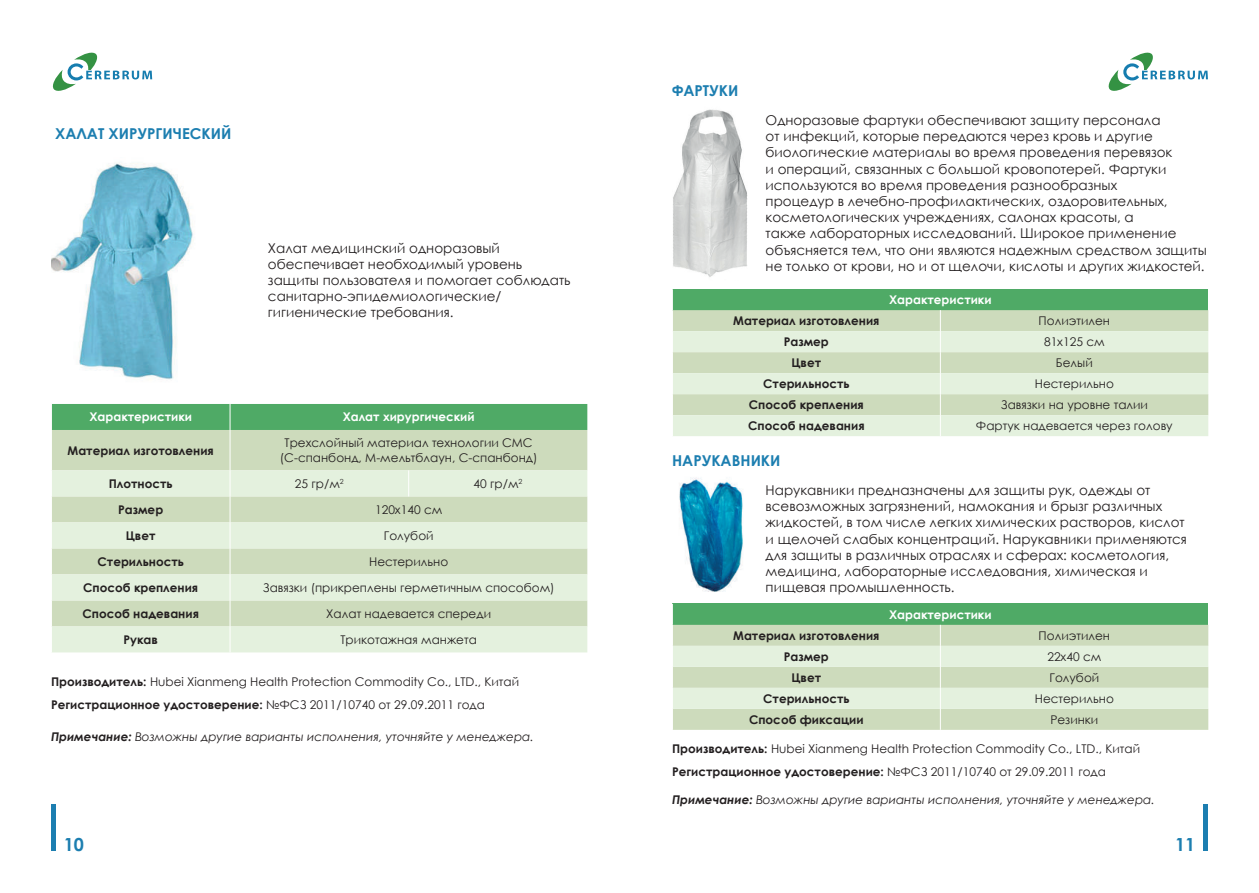
<style>
.page{position:relative;width:1259px;height:893px;background:#fff}
.page>*{position:absolute;margin:0;border:0;box-sizing:border-box;transform-origin:0 0}
.t1{font:700 18px "Century Gothic";color:#1c7eb0}
.t2{font:700 15px "Century Gothic";color:#1c7eb0}
.t3{font:13.5px/16.2px "Century Gothic";color:#231f20}
.t4{font:12px/23px "Century Gothic";color:#231f20}
.t5{font:700 12px "Century Gothic";color:#231f20}
.t6{font:italic 12px "Century Gothic";color:#231f20}
.t7{font:700 12px "Century Gothic";color:#fff}
.s1{font-weight:700}
</style>
<div class="page">
<svg style="left:52px;top:52px;width:100px;height:39px"></svg>
<hr style="left:51px;top:804px;width:4px;height:46px;background:#1c7eb0">
<div style="left:1203px;top:804px;width:5px;height:46px;background:#1c7eb0"></div>
<svg style="left:1108px;top:52px;width:100px;height:39px"></svg>
<img style="left:51px;top:162px;width:142px;height:218px">
<div style="left:52px;top:430px;width:535px;height:40px;background:#cddbbc"></div>
<svg style="left:52px;top:470px;width:535px;height:182px;background:#dae7cf"></svg>
<div style="left:51px;top:404px;width:536px;height:26px;background:#4faa66"></div>
<hr style="left:230px;top:430px;width:1px;height:40px;background:#fff">
<svg style="left:408px;top:470px;width:1px;height:26px"></svg>
<svg style="left:230px;top:470px;width:1px;height:182px"></svg>
<img style="left:673px;top:109px;width:75px;height:168px">
<div style="left:672px;top:289px;width:536px;height:21px;background:#4faa66"></div>
<div style="left:673px;top:310px;width:535px;height:21px;background:#cddbbc"></div>
<svg style="left:673px;top:331px;width:535px;height:105px;background:#dbe8d0"></svg>
<svg style="left:672px;top:289px;width:1px;height:22px"></svg>
<svg style="left:940px;top:310px;width:1px;height:126px"></svg>
<img style="left:679px;top:477px;width:64px;height:114px">
<svg style="left:672px;top:604px;width:536px;height:126px;background:#c0daba"></svg>
<p class="t2" style="left:55px;top:122px;width:178px">ХАЛАТ ХИРУРГИЧЕСКИЙ</p>
<p class="t3" style="left:268px;top:239px;width:304px">Халат медицинский одноразовый обеспечивает необходимый уровень защиты пользователя и помогает соблюдать санитарно-эпидемиологические/ гигиенические требования.</p>
<p class="t7" style="left:89px;top:408px;width:104px">Характеристики</p>
<p class="t7" style="left:343px;top:408px;width:133px">Халат хирургический</p>
<p class="t5" style="left:68px;top:441px;width:148px">Материал изготовления</p>
<p class="t4" style="left:280px;top:436px;width:259px;line-height:14.4px;text-align:center">Трехслойный материал технологии СМС (С-спанбонд, М-мельтблаун, С-спанбонд)</p>
<p class="t5" style="left:109px;top:474px;width:65px">Плотность</p>
<p class="t4" style="left:295px;top:472px;width:50px">25 гр/м<sup>2</sup></p>
<p class="t4" style="left:473px;top:472px;width:50px">40 гр/м<sup>2</sup></p>
<p class="t5" style="left:118px;top:500px;width:47px">Размер</p>
<p class="t4" style="left:375px;top:498px;width:69px">120х140 см</p>
<p class="t5" style="left:126px;top:526px;width:31px">Цвет</p>
<p class="t4" style="left:384px;top:524px;width:51px">Голубой</p>
<p class="t5" style="left:98px;top:552px;width:88px">Стерильность</p>
<p class="t4" style="left:369px;top:550px;width:81px">Нестерильно</p>
<p class="t5" style="left:83px;top:578px;width:116px">Способ крепления</p>
<p class="t4" style="left:263px;top:576px;width:293px">Завязки (прикреплены герметичным способом)</p>
<p class="t5" style="left:83px;top:604px;width:118px">Способ надевания</p>
<p class="t4" style="left:326px;top:602px;width:166px">Халат надевается спереди</p>
<p class="t5" style="left:123px;top:630px;width:36px">Рукав</p>
<p class="t4" style="left:340px;top:628px;width:138px">Трикотажная манжета</p>
<p class="t4" style="left:51px;top:670px;width:469px"><span class="s1">Производитель:</span> Hubei Xianmeng Health Protection Commodity Co., LTD., Китай<br><span class="s1">Регистрационное удостоверение:</span> №ФСЗ 2011/10740 от 29.09.2011 года</p>
<p class="t6" style="left:51px;top:729px;width:484px"><span class="s1">Примечание:</span> Возможны другие варианты исполнения, уточняйте у менеджера.</p>
<p class="t2" style="left:672px;top:79px;width:68px">ФАРТУКИ</p>
<p class="t3" style="left:765px;top:112px;width:442px">Одноразовые фартуки обеспечивают защиту персонала<br>от инфекций, которые передаются через кровь и другие биологические материалы во время проведения перевязок<br>и операций, связанных с большой кровопотерей. Фартуки используются во время проведения разнообразных<br>процедур в лечебно-профилактических, оздоровительных, косметологических учреждениях, салонах красоты, а<br>также лабораторных исследований. Широкое применение объясняется тем, что они являются надежным средством защиты не только от крови, но и от щелочи, кислоты и других жидкостей.</p>
<p class="t7" style="left:889px;top:291px;width:104px">Характеристики</p>
<p class="t5" style="left:733px;top:312px;width:148px">Материал изготовления</p>
<p class="t4" style="left:1038px;top:309px;width:73px">Полиэтилен</p>
<p class="t5" style="left:784px;top:333px;width:47px">Размер</p>
<p class="t4" style="left:1044px;top:330px;width:62px">81х125 см</p>
<p class="t5" style="left:791px;top:354px;width:31px">Цвет</p>
<p class="t4" style="left:1056px;top:351px;width:38px">Белый</p>
<p class="t5" style="left:763px;top:375px;width:88px">Стерильность</p>
<p class="t4" style="left:1034px;top:372px;width:81px">Нестерильно</p>
<p class="t5" style="left:749px;top:396px;width:116px">Способ крепления</p>
<p class="t4" style="left:1000px;top:393px;width:149px">Завязки на уровне талии</p>
<p class="t5" style="left:748px;top:417px;width:118px">Способ надевания</p>
<p class="t4" style="left:976px;top:414px;width:198px">Фартук надевается через голову</p>
<p class="t2" style="left:672px;top:449px;width:110px">НАРУКАВНИКИ</p>
<p class="t3" style="left:765px;top:482px;width:423px">Нарукавники предназначены для защиты рук, одежды от всевозможных загрязнений, намокания и брызг различных жидкостей, в том числе легких химических растворов, кислот и щелочей слабых концентраций. Нарукавники применяются для защиты в различных отраслях и сферах: косметология, медицина, лабораторные исследования, химическая и пищевая промышленность.</p>
<p class="t7" style="left:889px;top:605px;width:104px">Характеристики</p>
<p class="t5" style="left:733px;top:626px;width:148px">Материал изготовления</p>
<p class="t4" style="left:1038px;top:624px;width:73px">Полиэтилен</p>
<p class="t5" style="left:784px;top:647px;width:47px">Размер</p>
<p class="t4" style="left:1047px;top:645px;width:55px">22х40 см</p>
<p class="t5" style="left:791px;top:668px;width:31px">Цвет</p>
<p class="t4" style="left:1049px;top:666px;width:51px">Голубой</p>
<p class="t5" style="left:763px;top:689px;width:88px">Стерильность</p>
<p class="t4" style="left:1034px;top:687px;width:81px">Нестерильно</p>
<p class="t5" style="left:749px;top:710px;width:116px">Способ фиксации</p>
<p class="t4" style="left:1050px;top:708px;width:49px">Резинки</p>
<p class="t4" style="left:672px;top:737px;width:469px"><span class="s1">Производитель:</span> Hubei Xianmeng Health Protection Commodity Co., LTD., Китай<br><span class="s1">Регистрационное удостоверение:</span> №ФСЗ 2011/10740 от 29.09.2011 года</p>
<p class="t6" style="left:672px;top:791px;width:484px"><span class="s1">Примечание:</span> Возможны другие варианты исполнения, уточняйте у менеджера.</p>
<h1 class="t1" style="left:64px;top:831px;width:22px">10</h1>
<h1 class="t1" style="left:1175px;top:831px;width:22px">11</h1>
</div>
